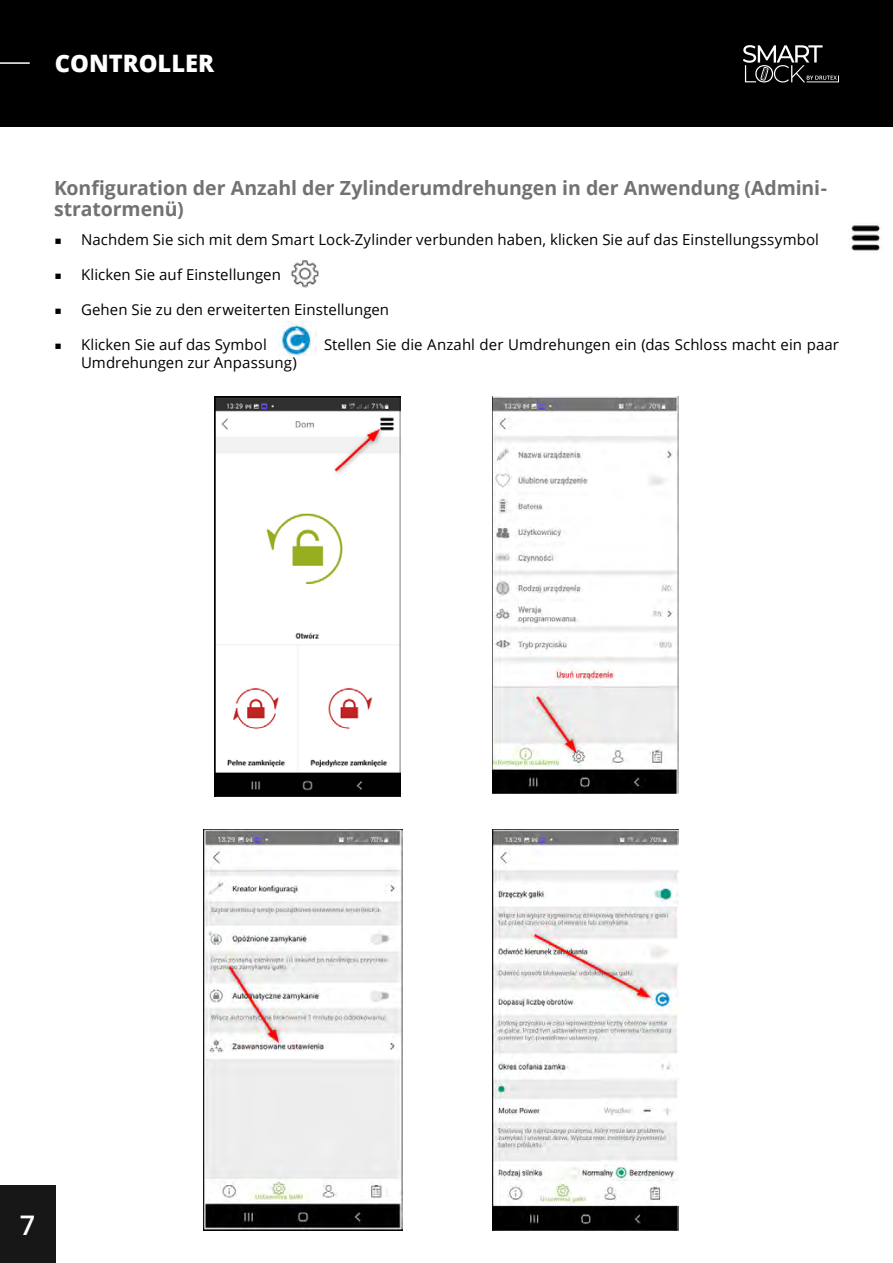
<style>
.page{position:relative;width:893px;height:1263px;background:#fff}
.page>*{position:absolute;margin:0;border:0;box-sizing:border-box;transform-origin:0 0}
.t1{font:600 27px "Open Sans";color:#fff}
.t2{font:800 24px "Open Sans";color:#fff}
.t3{font:700 19.5px/21px "Open Sans";letter-spacing:-.005em;color:#727175}
.t4{font:15px "Open Sans";letter-spacing:.005em;color:#000}
.s1{font-family:"Montserrat";font-weight:300;font-size:13.5px}
</style>
<div class="page">
<div style="left:0;top:1185px;width:55px;height:78px;background:#171717"></div>
<div style="left:0;top:0;width:893px;height:126px;background:#000"></div>
<hr style="left:0;top:62px;width:30px;height:2px;background:#fff">
<svg style="left:743px;top:45px;width:96px;height:37px"></svg>
<img style="left:851px;top:225px;width:30px;height:26px">
<img style="left:291px;top:260px;width:28px;height:28px">
<img style="left:281px;top:321px;width:36px;height:35px">
<img style="left:215px;top:396px;width:185px;height:401px">
<img style="left:493px;top:396px;width:185px;height:398px">
<img style="left:203px;top:829px;width:200px;height:401px">
<img style="left:492px;top:829px;width:186px;height:401px">
<h2 class="t2" style="left:55px;top:45px;width:161px">CONTROLLER</h2>
<h3 class="t3" style="left:54px;top:177px;width:774px">Konfiguration der Anzahl der Zylinderumdrehungen in der Anwendung (Admini&shy;stratormenü)</h3>
<p class="t4" style="left:54px;top:230px;width:766px"><span class="s1">■</span> Nachdem Sie sich mit dem Smart Lock-Zylinder verbunden haben, klicken Sie auf das Einstellungssymbol</p>
<p class="t4" style="left:54px;top:265px;width:228px"><span class="s1">■</span> Klicken Sie auf Einstellungen</p>
<p class="t4" style="left:54px;top:300px;width:337px"><span class="s1">■</span> Gehen Sie zu den erweiterten Einstellungen</p>
<p class="t4" style="left:54px;top:335px;width:214px"><span class="s1">■</span> Klicken Sie auf das Symbol</p>
<p class="t4" style="left:324px;top:335px;width:516px">Stellen Sie die Anzahl der Umdrehungen ein (das Schloss macht ein paar</p>
<p class="t4" style="left:81px;top:353px;width:217px">Umdrehungen zur Anpassung)</p>
<h1 class="t1" style="left:20px;top:1206px;width:17px">7</h1>
</div>
